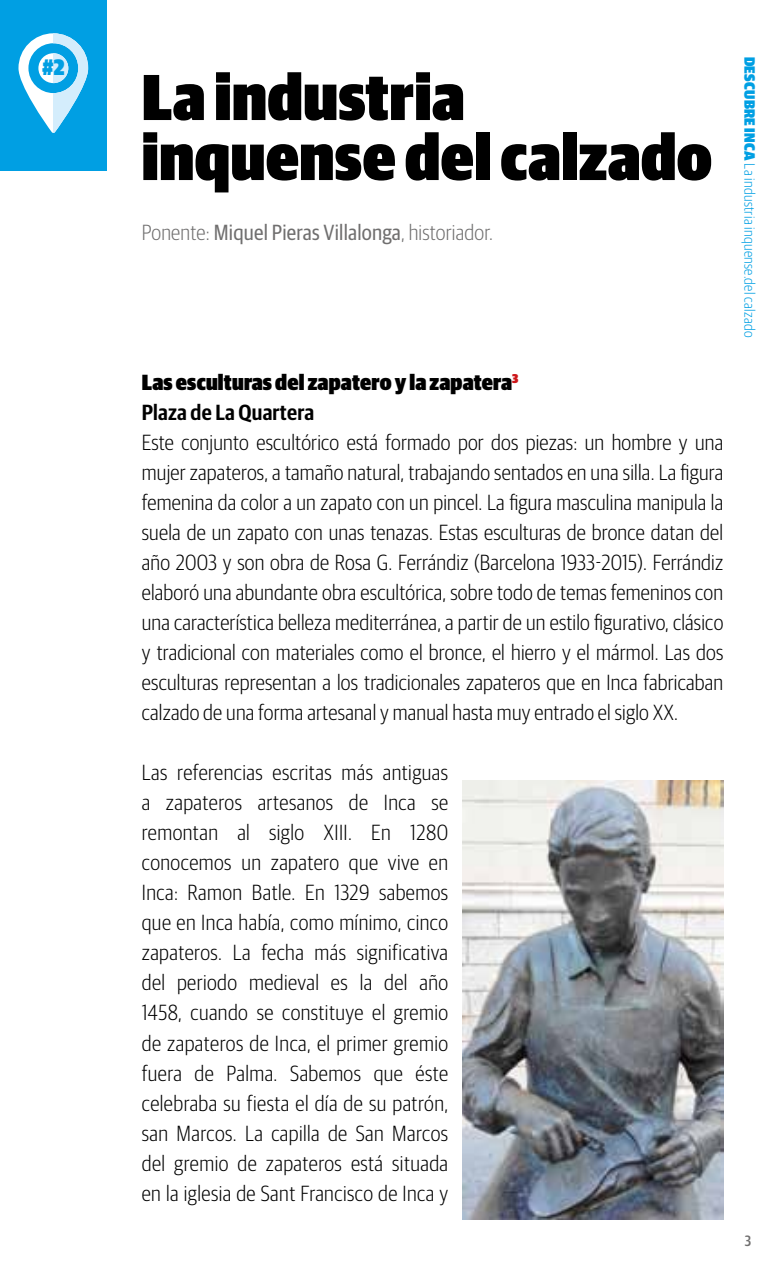
<style>
.page{position:relative;width:780px;height:1276px;background:#fff}
.page>*{position:absolute;margin:0;border:0;box-sizing:border-box;transform-origin:0 0}
.t1{font:900 65px/60px "Guardian Sans Cond Web";letter-spacing:.01em;color:#000}
.t2{font:900 22.5px "Guardian Sans Cond Web";color:#009fe3}
.t3{font:300 22px/30px "Guardian Sans Cond Web";letter-spacing:.01em;color:#000;text-align:justify}
.t4{font:900 22px/30px "Guardian Sans Cond Web";letter-spacing:.01em;color:#000}
.t5{font:22px "Guardian Sans Cond Web";letter-spacing:.01em;color:#706f6f}
.t6{font:300 15px "Guardian Sans Cond Web";letter-spacing:.02em;color:#009fe3}
.t7{font:500 15px "Guardian Sans Cond Web";color:#706f6f}
.s1{font-weight:300}
.s2{font-weight:600}
.s3{font-weight:900}
</style>
<div class="page">
<div style="left:0;top:0;width:107px;height:171px;background:#009fe3"></div>
<svg style="left:18px;top:33px;width:35px;height:100px"></svg>
<svg style="left:53px;top:33px;width:35px;height:100px"></svg>
<div style="left:38px;top:53px;width:30px;height:30px;background:#fff;border-radius:50%"></div>
<div style="left:53px;top:53px;width:15px;height:30px;background:#d4edfc"></div>
<img style="left:462px;top:780px;width:261px;height:439px">
<p class="t2" style="left:42px;top:54px;width:24px">#2</p>
<h1 class="t1" style="left:142px;top:67px;width:571px">La industria inquense del calzado</h1>
<p class="t5" style="left:142px;top:220px;width:353px"><span class="s1">Ponente:</span> Miquel Pieras Villalonga<span class="s1">, historiador.</span></p>
<p class="t4" style="left:142px;top:367px;width:378px">Las esculturas del zapatero y la zapatera<sup>3<br></sup><span class="s2">Plaza de La Quartera</span></p>
<p class="t3" style="left:142px;top:428px;width:583px">Este conjunto escultórico está formado por dos piezas: un hombre y una mujer zapateros, a tamaño natural, trabajando sentados en una silla. La figura femenina da color a un zapato con un pincel. La figura masculina manipula la suela de un zapato con unas tenazas. Estas esculturas de bronce datan del año 2003 y son obra de Rosa G. Ferrándiz (Barcelona 1933-2015). Ferrándiz elaboró una abundante obra escultórica, sobre todo de temas femeninos con una característica belleza mediterránea, a partir de un estilo figurativo, clásico y tradicional con materiales como el bronce, el hierro y el mármol. Las dos esculturas representan a los tradicionales zapateros que en Inca fabricaban calzado de una forma artesanal y manual hasta muy entrado el siglo XX.</p>
<p class="t3" style="left:142px;top:758px;width:308px">Las referencias escritas más antiguas a zapateros artesanos de Inca se remontan al siglo XIII. En 1280 conocemos un zapatero que vive en Inca: Ramon Batle. En 1329 sabemos que en Inca había, como mínimo, cinco zapateros. La fecha más significativa del periodo medieval es la del año 1458, cuando se constituye el gremio de zapateros de Inca, el primer gremio fuera de Palma. Sabemos que éste celebraba su fiesta el día de su patrón, san Marcos. La capilla de San Marcos del gremio de zapateros está situada en la iglesia de Sant Francisco de Inca y</p>
<p class="t6" style="left:757px;top:57px;width:282px;rotate:90deg"><span class="s3">DESCUBRE INCA</span> La industria inquense.del calzado</p>
<p class="t7" style="left:744px;top:1232px;width:8px">3</p>
</div>
